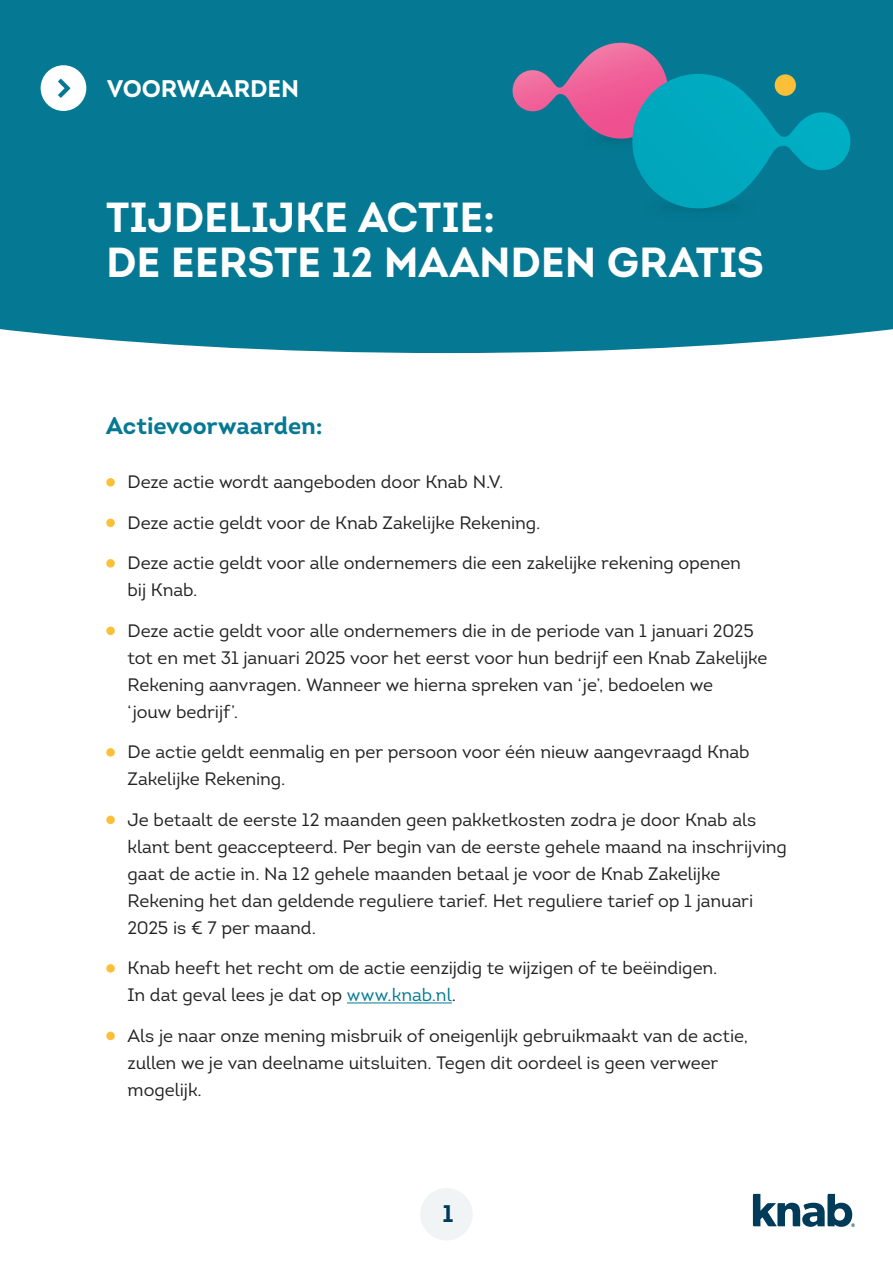
<style>
.page{position:relative;width:893px;height:1263px;background:#fff}
.page>*{position:absolute;margin:0;border:0;box-sizing:border-box;transform-origin:0 0}
.t1{font:42px/45px "Intro Bold Caps";letter-spacing:-.005em;color:#fff}
.t2{font:700 24px "Intro";letter-spacing:-.005em;color:#057993}
.t3{font:700 24px "Intro";letter-spacing:-.005em;color:#fff}
.t4{font:24px "Intro Bold Caps";color:#003b5a}
.t5{font:18px/27px "Intro";letter-spacing:-.005em;color:#222}
.s1{color:#057993}
</style>
<div class="page">
<div style="left:420px;top:1188px;width:53px;height:52px;background:#f1f4f4;border-radius:50%"></div>
<svg style="left:753px;top:1194px;width:102px;height:33px"></svg>
<div style="left:0;top:0;width:893px;height:353px;background:#057993"></div>
<div style="left:635px;top:192px;width:128px;height:30px;background:#047892"></div>
<svg style="left:511px;top:43px;width:342px;height:172px;background:#2383a0"></svg>
<div style="left:775px;top:74px;width:21px;height:22px;background:#fbc037;border-radius:50%"></div>
<hr style="left:347px;top:1002px;width:105px;height:1px;background:#057993">
<div style="left:106px;top:478px;width:9px;height:9px;background:#fbc037;border-radius:50%"></div>
<div style="left:106px;top:519px;width:9px;height:8px;background:#fbc037;border-radius:50%"></div>
<div style="left:106px;top:559px;width:9px;height:9px;background:#fbc037;border-radius:50%"></div>
<div style="left:106px;top:627px;width:9px;height:8px;background:#fbc037;border-radius:50%"></div>
<div style="left:106px;top:748px;width:9px;height:9px;background:#fbc037;border-radius:50%"></div>
<div style="left:106px;top:816px;width:9px;height:8px;background:#fbc037;border-radius:50%"></div>
<div style="left:106px;top:964px;width:9px;height:9px;background:#fbc037;border-radius:50%"></div>
<div style="left:106px;top:1032px;width:9px;height:8px;background:#fbc037;border-radius:50%"></div>
<div style="left:41px;top:65px;width:45px;height:46px;background:#fff;border-radius:50%"></div>
<svg style="left:58px;top:79px;width:12px;height:19px"></svg>
<h2 class="t3" style="left:107px;top:73px;width:194px">VOORWAARDEN</h2>
<h1 class="t1" style="left:106px;top:194px;width:659px">TIJDELIJKE ACTIE:<br>DE EERSTE 12 MAANDEN GRATIS</h1>
<h2 class="t2" style="left:106px;top:410px;width:218px">Actievoorwaarden:</h2>
<p class="t5" style="left:128px;top:468px;width:377px">Deze actie wordt aangeboden door Knab N.V.</p>
<p class="t5" style="left:128px;top:509px;width:414px">Deze actie geldt voor de Knab Zakelijke Rekening.</p>
<p class="t5" style="left:128px;top:549px;width:615px">Deze actie geldt voor alle ondernemers die een zakelijke rekening openen bij Knab.</p>
<p class="t5" style="left:128px;top:617px;width:641px">Deze actie geldt voor alle ondernemers die in de periode van 1 januari 2025 tot en met 31 januari 2025 voor het eerst voor hun bedrijf een Knab Zakelijke Rekening aanvragen. Wanneer we hierna spreken van ‘je’, bedoelen we<br>‘jouw bedrijf’.</p>
<p class="t5" style="left:128px;top:738px;width:624px">De actie geldt eenmalig en per persoon voor één nieuw aangevraagd Knab<br>Zakelijke Rekening.</p>
<p class="t5" style="left:128px;top:806px;width:661px">Je betaalt de eerste 12 maanden geen pakketkosten zodra je door Knab als klant bent geaccepteerd. Per begin van de eerste gehele maand na inschrijving gaat de actie in. Na 12 gehele maanden betaal je voor de Knab Zakelijke Rekening het dan geldende reguliere tarief. Het reguliere tarief op 1 januari 2025 is € 7 per maand.</p>
<p class="t5" style="left:128px;top:954px;width:591px">Knab heeft het recht om de actie eenzijdig te wijzigen of te beëindigen.<br>In dat geval lees je dat op <span class="s1">www.knab.nl</span>.</p>
<p class="t5" style="left:128px;top:1022px;width:622px">Als je naar onze mening misbruik of oneigenlijk gebruikmaakt van de actie, zullen we je van deelname uitsluiten. Tegen dit oordeel is geen verweer mogelijk.</p>
<h2 class="t4" style="left:442px;top:1199px;width:12px">1</h2>
</div>
